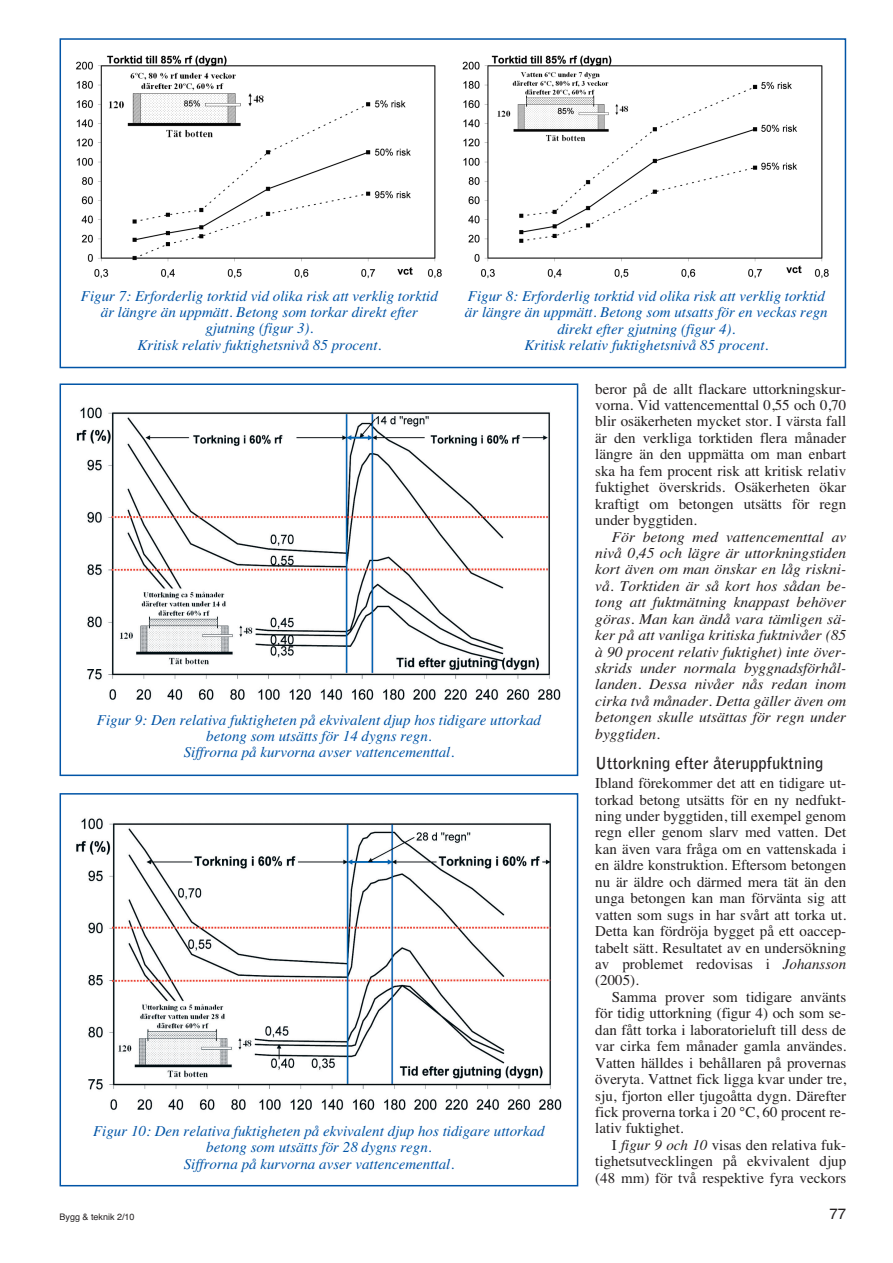
<style>
.page{position:relative;width:893px;height:1263px;background:#fff}
.page>*{position:absolute;margin:0;border:0;box-sizing:border-box;transform-origin:0 0}
.t1{font:700 16.5px "Bell Gothic";color:#231f20}
.t2{font:15px/16.5px "Times";color:#231f20;text-align:justify}
.t3{font:italic 15px/16.5px "Times";color:#0154a6;text-align:center}
.t4{font:italic 15px/16.5px "Times";color:#231f20;text-align:justify}
.t5{font:15px "Helvetica";color:#231f20}
.t6{font:9px "Helvetica";color:#231f20}
.s1{font-style:italic}
</style>
<div class="page">
<img style="left:76px;top:55px;width:366px;height:224px">
<div style="left:60px;top:38px;width:786px;height:330px;border:2px solid #0154a6"></div>
<img style="left:76px;top:818px;width:486px;height:292px">
<div style="left:60px;top:793px;width:518px;height:393px;border:2px solid #0154a6"></div>
<img style="left:76px;top:407px;width:485px;height:293px">
<div style="left:60px;top:383px;width:518px;height:393px;border:2px solid #0154a6"></div>
<img style="left:462px;top:55px;width:367px;height:224px">
<p class="t3" style="left:81px;top:289px;width:359px">Figur 7: Erforderlig torktid vid olika risk att verklig torktid är längre än uppmätt. Betong som torkar direkt efter gjutning (figur 3).<br>Kritisk relativ fuktighetsnivå 85 procent.</p>
<p class="t3" style="left:465px;top:289px;width:364px">Figur 8: Erforderlig torktid vid olika risk att verklig torktid är längre än uppmätt. Betong som utsatts för en veckas regn direkt efter gjutning (figur 4).<br>Kritisk relativ fuktighetsnivå 85 procent.</p>
<p class="t3" style="left:97px;top:713px;width:446px">Figur 9: Den relativa fuktigheten på ekvivalent djup hos tidigare uttorkad betong som utsätts för 14 dygns regn.<br>Siffrorna på kurvorna avser vattencementtal.</p>
<p class="t3" style="left:93px;top:1124px;width:453px">Figur 10: Den relativa fuktigheten på ekvivalent djup hos tidigare uttorkad betong som utsätts för 28 dygns regn.<br>Siffrorna på kurvorna avser vattencementtal.</p>
<p class="t2" style="left:595px;top:382px;width:252px">beror på de allt flackare uttorkningskur&shy;vorna. Vid vattencementtal 0,55 och 0,70 blir osäkerheten mycket stor. I värsta fall är den verkliga torktiden flera månader längre än den uppmätta om man enbart ska ha fem procent risk att kritisk relativ fuktighet överskrids. Osäkerheten ökar kraftigt om betongen utsätts för regn under byggtiden.</p>
<p class="t4" style="left:595px;top:529px;width:252px;text-indent:17px">För betong med vattencementtal av nivå 0,45 och lägre är uttorkningstiden kort även om man önskar en låg riskni&shy;vå. Torktiden är så kort hos sådan be&shy;tong att fuktmätning knappast behöver göras. Man kan ändå vara tämligen sä&shy;ker på att vanliga kritiska fuktnivåer (85 à 90 procent relativ fuktighet) inte över&shy;skrids under normala byggnadsförhål&shy;landen. Dessa nivåer nås redan inom cirka två månader. Detta gäller även om betongen skulle utsättas för regn under byggtiden.</p>
<p class="t1" style="left:595px;top:756px;width:230px">Uttorkning efter återuppfuktning</p>
<p class="t2" style="left:595px;top:776px;width:252px">Ibland förekommer det att en tidigare ut&shy;torkad betong utsätts för en ny nedfukt&shy;ning under byggtiden, till exempel genom regn eller genom slarv med vatten. Det kan även vara fråga om en vattenskada i en äldre konstruktion. Eftersom betongen nu är äldre och därmed mera tät än den unga betongen kan man förvänta sig att vatten som sugs in har svårt att torka ut.<br>Detta kan fördröja bygget på ett oaccep&shy;tabelt sätt. Resultatet av en undersökning av problemet redovisas i <span class="s1">Johansson </span>(2005).</p>
<p class="t2" style="left:595px;top:990px;width:252px;text-indent:16px">Samma prover som tidigare använts för tidig uttorkning (figur 4) och som se&shy;dan fått torka i laboratorieluft till dess de var cirka fem månader gamla användes.<br>Vatten hälldes i behållaren på provernas överyta. Vattnet fick ligga kvar under tre, sju, fjorton eller tjugoåtta dygn. Därefter fick proverna torka i 20 °C, 60 procent re&shy;lativ fuktighet.</p>
<p class="t2" style="left:595px;top:1138px;width:252px;text-indent:16px">I <span class="s1">figur 9 och 10</span> visas den relativa fuk&shy;tighetsutvecklingen på ekvivalent djup (48 mm) för två respektive fyra veckors</p>
<p class="t6" style="left:60px;top:1213px;width:77px">Bygg &amp; teknik 2/10</p>
<p class="t5" style="left:829px;top:1208px;width:18px">77</p>
</div>
